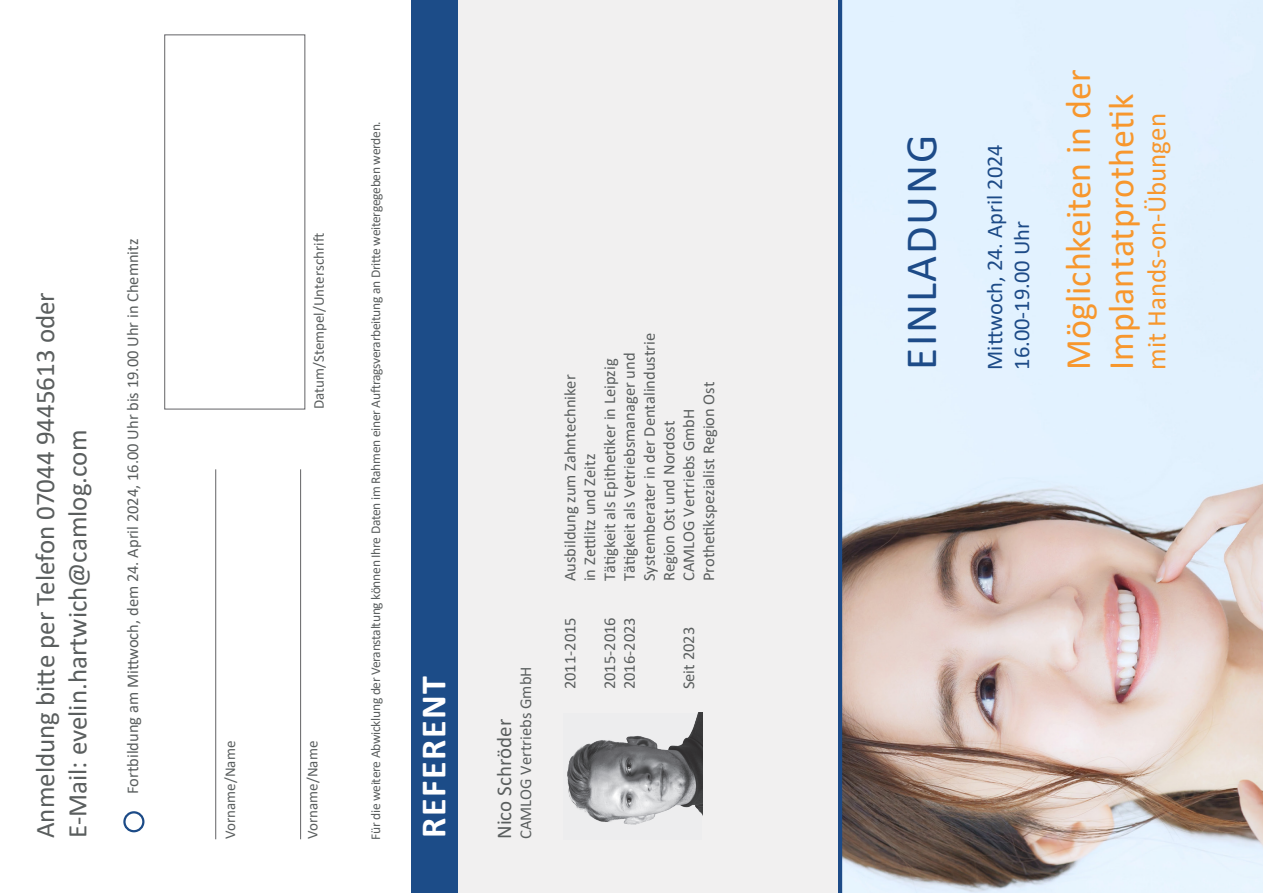
<style>
.page{position:relative;width:1263px;height:893px;background:#fff}
.page>*{position:absolute;margin:0;border:0;box-sizing:border-box;transform-origin:0 0}
.t1{font:45px "Calibri";letter-spacing:.04em;color:#1d4b88}
.t2{font:36px "Calibri";color:#f7972d}
.t3{font:700 36px "Calibri";letter-spacing:.04em;color:#fff}
.t4{font:27px/32.4px "Calibri";color:#5a5e5e}
.t5{font:27px "Calibri";color:#f7972d}
.t6{font:22.5px "Calibri";color:#1d4b87}
.t7{font:21px "Calibri";color:#5a5e5e}
.t8{font:16.5px "Calibri";color:#5a5e5e}
.t9{font:15px "Calibri";color:#5a5e5e}
.t10{font:13.5px "Calibri";letter-spacing:-.02em;color:#5a5e5e}
</style>
<div class="page">
<svg style="left:838px;top:0;width:425px;height:893px;background:#d3d4da"></svg>
<div style="left:411px;top:0;width:427px;height:893px;background:#f1f0f0"></div>
<hr style="left:215px;top:469px;width:1px;height:370px;background:#636366">
<hr style="left:300px;top:469px;width:1px;height:370px;background:#636366">
<div style="left:165px;top:35px;width:140px;height:374px;border:1px solid #636366"></div>
<div style="left:123px;top:811px;width:21px;height:21px;border:2px solid #1c4b87;border-radius:50%"></div>
<img style="left:567px;top:713px;width:135px;height:112px">
<div style="left:411px;top:0;width:47px;height:893px;background:#1c4c88"></div>
<p class="t4" style="left:28px;top:838px;width:548px;rotate:-90deg">Anmeldung bitte per Telefon 07044 9445613 oder<br>E-Mail: evelin.hartwich@camlog.com</p>
<p class="t8" style="left:121px;top:794px;width:557px;rotate:-90deg">Fortbildung am Mittwoch, dem 24. April 2024, 16.00 Uhr bis 19.00 Uhr in Chemnitz</p>
<p class="t9" style="left:308px;top:409px;width:178px;rotate:-90deg">Datum/Stempel/Unterschrift</p>
<p class="t9" style="left:220px;top:839px;width:100px;rotate:-90deg">Vorname/Name</p>
<p class="t9" style="left:302px;top:839px;width:100px;rotate:-90deg">Vorname/Name</p>
<p class="t10" style="left:366px;top:840px;width:720px;rotate:-90deg">Für die weitere Abwicklung der Veranstaltung können Ihre Daten im Rahmen einer Auftragsverarbeitung an Dritte weitergegeben werden.</p>
<p class="t3" style="left:408px;top:837px;width:163px;rotate:-90deg">REFERENT</p>
<p class="t7" style="left:490px;top:839px;width:121px;rotate:-90deg">Nico Schröder</p>
<p class="t8" style="left:514px;top:839px;width:174px;rotate:-90deg">CAMLOG Vertriebs GmbH</p>
<p class="t8" style="left:558px;top:581px;width:208px;rotate:-90deg">Ausbildung zum Zahntechniker</p>
<p class="t8" style="left:578px;top:581px;width:129px;rotate:-90deg">in Zettlitz und Zeitz</p>
<p class="t8" style="left:638px;top:581px;width:250px;rotate:-90deg">Systemberater in der Dentalindustrie</p>
<p class="t8" style="left:618px;top:581px;width:230px;rotate:-90deg">Tätigkeit als Vetriebsmanager und</p>
<p class="t8" style="left:598px;top:581px;width:224px;rotate:-90deg">Tätigkeit als Epithetiker in Leipzig</p>
<p class="t8" style="left:677px;top:581px;width:174px;rotate:-90deg">CAMLOG Vertriebs GmbH</p>
<p class="t8" style="left:657px;top:581px;width:162px;rotate:-90deg">Region Ost und Nordost</p>
<p class="t8" style="left:697px;top:581px;width:201px;rotate:-90deg">Prothetikspezialist Region Ost</p>
<p class="t8" style="left:558px;top:689px;width:73px;rotate:-90deg">2011-2015</p>
<p class="t8" style="left:598px;top:689px;width:73px;rotate:-90deg">2015-2016</p>
<p class="t8" style="left:618px;top:689px;width:73px;rotate:-90deg">2016-2023</p>
<p class="t8" style="left:677px;top:689px;width:64px;rotate:-90deg">Seit 2023</p>
<p class="t1" style="left:890px;top:370px;width:237px;rotate:-90deg">EINLADUNG</p>
<p class="t6" style="left:979px;top:370px;width:227px;rotate:-90deg">Mittwoch, 24. April 2024</p>
<p class="t6" style="left:1006px;top:370px;width:150px;rotate:-90deg">16.00-19.00 Uhr</p>
<p class="t2" style="left:1053px;top:370px;width:302px;rotate:-90deg">Möglichkeiten in der</p>
<p class="t2" style="left:1096px;top:370px;width:278px;rotate:-90deg">Implantatprothetik</p>
<p class="t5" style="left:1138px;top:370px;width:258px;rotate:-90deg">mit Hands-on-Übungen</p>
</div>
